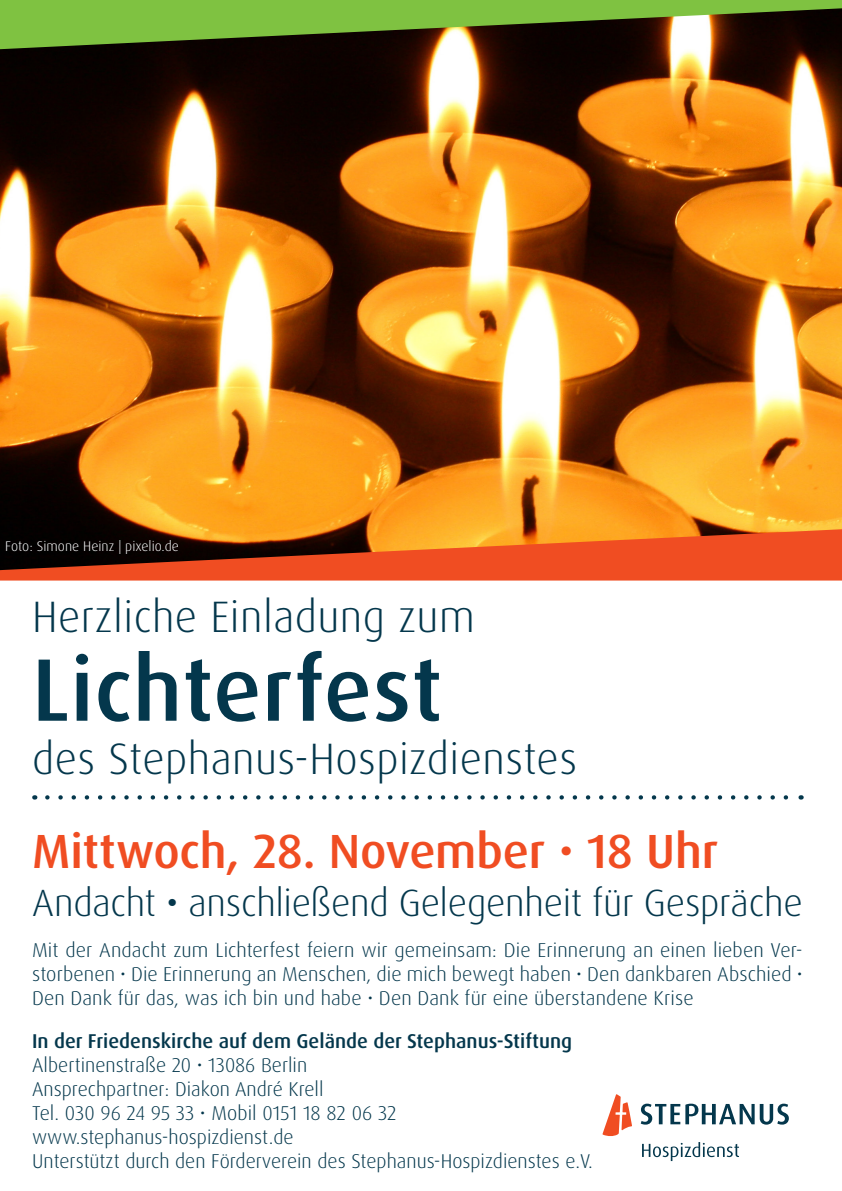
<style>
.page{position:relative;width:842px;height:1191px;background:#fff}
.page>*{position:absolute;margin:0;border:0;box-sizing:border-box;transform-origin:0 0}
.v_Name_Veranstaltung{font:500 88.8px "Dax OT";letter-spacing:.01em;color:#04374c}
.t1{font:500 48px "Dax OT";letter-spacing:-.005em;color:#f04d22}
.v_Unterzeile_m_Linie{font:300 44px "Dax OT";letter-spacing:.01em;color:#04374c}
.v_Herzliche_Einladun{font:300 44px "Dax OT";letter-spacing:.01em;color:#04374c}
.t2{font:300 38px "Dax OT";letter-spacing:-.005em;color:#04374c}
.t3{font:300 20px/24px "Dax OT";color:#04374c}
.t4{font:500 20px "Dax OT";color:#04374c}
.t5{font:300 14px "Dax OT";color:#fff}
.s1{font-weight:400}
</style>
<div class="page">
<svg style="left:47px;top:795px;width:742px;height:4px"></svg>
<svg style="left:602px;top:1094px;width:30px;height:42px"></svg>
<svg style="left:641px;top:1103px;width:148px;height:21px"></svg>
<svg style="left:642px;top:1142px;width:97px;height:19px"></svg>
<img style="left:0;top:49px;width:842px;height:480px">
<svg style="left:0;top:0;width:842px;height:49px;background:#608031"></svg>
<svg style="left:0;top:529px;width:842px;height:51px;background:#ba491a"></svg>
<p class="t5" style="left:5px;top:537px;width:175px">Foto: Simone Heinz | pixelio.de</p>
<p class="v_Herzliche_Einladun" style="left:32px;top:589px;width:444px">Herzliche Einladung zum</p>
<p class="v_Name_Veranstaltung" style="left:32px;top:633px;width:412px">Lichterfest</p>
<p class="v_Unterzeile_m_Linie" style="left:32px;top:731px;width:546px">des Stephanus-Hospizdienstes</p>
<p class="t1" style="left:32px;top:820px;width:688px">Mittwoch, 28. November <span class="s1">•</span> 18 Uhr</p>
<p class="t2" style="left:32px;top:878px;width:772px">Andacht <span class="s1">•</span> anschließend Gelegenheit für Gespräche</p>
<p class="t3" style="left:32px;top:938px;width:772px">Mit der Andacht zum Lichterfest feiern wir gemeinsam: Die Erinnerung an einen lieben Ver&shy;storbenen • Die Erinnerung an Menschen, die mich bewegt haben • Den dankbaren Abschied •</p>
<p class="t3" style="left:32px;top:986px;width:663px">Den Dank für das, was ich bin und habe • Den Dank für eine überstandene Krise</p>
<p class="t4" style="left:32px;top:1028px;width:541px">In der Friedenskirche auf dem Gelände der Stephanus-Stiftung</p>
<p class="t3" style="left:32px;top:1053px;width:277px">Albertinenstraße 20 • 13086 Berlin</p>
<p class="t3" style="left:32px;top:1077px;width:293px">Ansprechpartner: Diakon André Krell</p>
<p class="t3" style="left:32px;top:1101px;width:366px">Tel. 030 96 24 95 33 • Mobil 0151 18 82 06 32</p>
<p class="t3" style="left:32px;top:1125px;width:263px">www.stephanus-hospizdienst.de</p>
<p class="t3" style="left:32px;top:1149px;width:562px">Unterstützt durch den Förderverein des Stephanus-Hospizdienstes e.V.</p>
</div>
